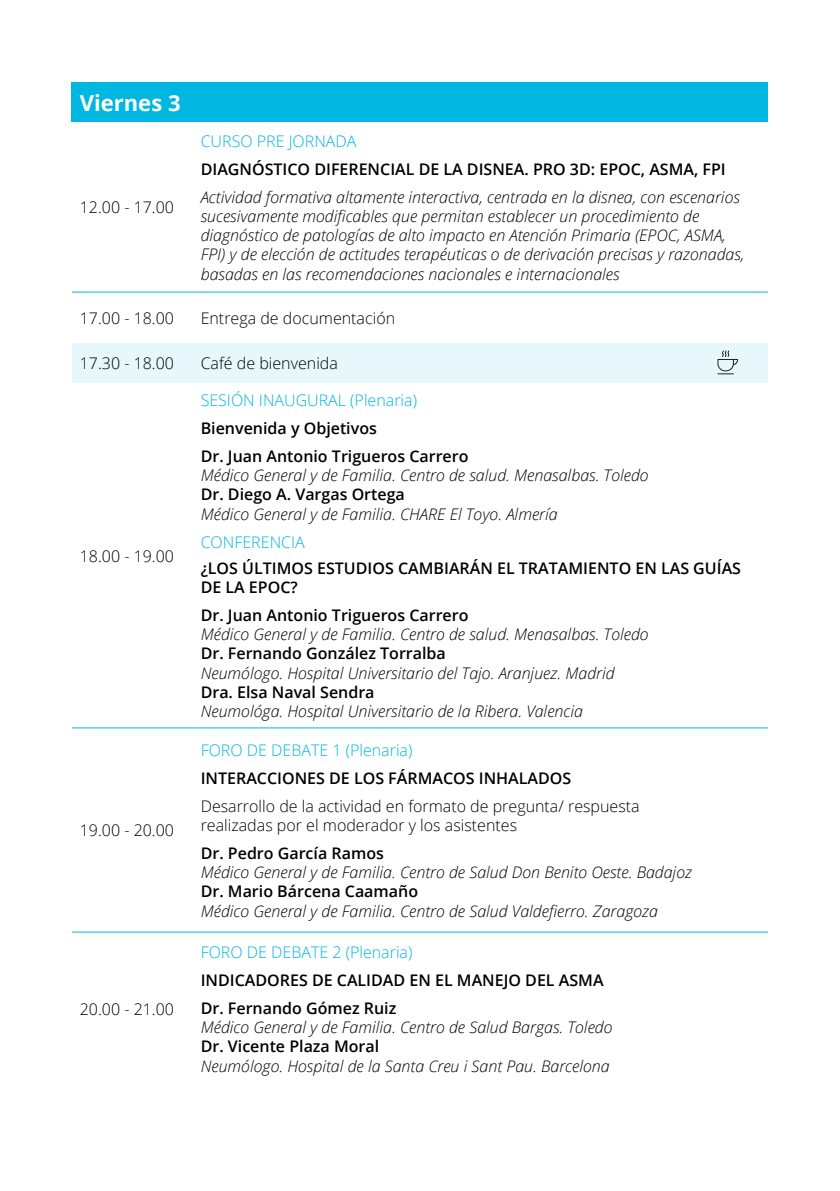
<style>
.page{position:relative;width:840px;height:1191px;background:#fff}
.page>*{position:absolute;margin:0;border:0;box-sizing:border-box;transform-origin:0 0}
.t1{font:700 22px "Open Sans";color:#fff}
.t2{font:italic 300 16px/19.2px "Open Sans";color:#000}
.t3{font:600 16px/28px "Open Sans";color:#000}
.t4{font:300 16px/19.2px "Open Sans";color:#000}
.t5{font:300 16px "Open Sans";color:#00b7e1}
</style>
<div class="page">
<div style="left:72px;top:82px;width:695px;height:40px;background:#00b7e1"></div>
<hr style="left:72px;top:727px;width:120px;height:1px;background:#00b7e1">
<hr style="left:192px;top:727px;width:575px;height:1px;background:#00b7e1">
<hr style="left:72px;top:931px;width:120px;height:1px;background:#00b7e1">
<hr style="left:192px;top:931px;width:575px;height:1px;background:#00b7e1">
<hr style="left:72px;top:292px;width:120px;height:1px;background:#00b7e1">
<hr style="left:192px;top:292px;width:575px;height:1px;background:#00b7e1">
<div style="left:72px;top:343px;width:695px;height:40px;background:#e6f8fc"></div>
<h1 class="t1" style="left:80px;top:87px;width:102px">Viernes 3</h1>
<p class="t4" style="left:80px;top:197px;width:96px">12.00 - 17.00</p>
<p class="t5" style="left:200px;top:130px;width:157px">CURSO PRE JORNADA</p>
<p class="t3" style="left:200px;top:155px;width:526px">DIAGNÓSTICO DIFERENCIAL DE LA DISNEA. PRO 3D: EPOC, ASMA, FPI</p>
<p class="t2" style="left:200px;top:187px;width:545px">Actividad formativa altamente interactiva, centrada en la disnea, con escenarios sucesivamente modificables que permitan establecer un procedimiento de diagnóstico de patologías de alto impacto en Atención Primaria (EPOC, ASMA, FPI) y de elección de actitudes terapéuticas o de derivación precisas y razonadas, basadas en las recomendaciones nacionales e internacionales</p>
<p class="t4" style="left:80px;top:308px;width:96px">17.00 - 18.00</p>
<p class="t4" style="left:200px;top:308px;width:196px">Entrega de documentación</p>
<p class="t4" style="left:80px;top:353px;width:96px">17.30 - 18.00</p>
<p class="t4" style="left:200px;top:353px;width:139px">Café de bienvenida</p>
<p class="t4" style="left:80px;top:545px;width:96px">18.00 - 19.00</p>
<p class="t4" style="left:80px;top:820px;width:96px">19.00 - 20.00</p>
<p class="t4" style="left:80px;top:999px;width:96px">20.00 - 21.00</p>
<p class="t5" style="left:200px;top:389px;width:218px">SESIÓN INAUGURAL (Plenaria)</p>
<p class="t3" style="left:200px;top:414px;width:269px">Bienvenida y Objetivos<br>Dr. Juan Antonio Trigueros Carrero</p>
<p class="t2" style="left:200px;top:465px;width:449px">Médico General y de Familia. Centro de salud. Menasalbas. Toledo</p>
<p class="t3" style="left:200px;top:480px;width:206px">Dr. Diego A. Vargas Ortega</p>
<p class="t2" style="left:200px;top:504px;width:358px">Médico General y de Familia. CHARE El Toyo. Almería</p>
<p class="t5" style="left:200px;top:531px;width:105px">CONFERENCIA</p>
<p class="t3" style="left:200px;top:558px;width:541px;line-height:19.2px">¿LOS ÚLTIMOS ESTUDIOS CAMBIARÁN EL TRATAMIENTO EN LAS GUÍAS<br>DE LA EPOC?</p>
<p class="t3" style="left:200px;top:601px;width:269px">Dr. Juan Antonio Trigueros Carrero</p>
<p class="t2" style="left:200px;top:624px;width:449px">Médico General y de Familia. Centro de salud. Menasalbas. Toledo</p>
<p class="t3" style="left:200px;top:639px;width:246px">Dr. Fernando González Torralba</p>
<p class="t2" style="left:200px;top:662px;width:415px">Neumólogo. Hospital Universitario del Tajo. Aranjuez. Madrid</p>
<p class="t3" style="left:200px;top:677px;width:175px">Dra. Elsa Naval Sendra</p>
<p class="t2" style="left:200px;top:701px;width:383px">Neumológa. Hospital Universitario de la Ribera. Valencia</p>
<p class="t5" style="left:200px;top:739px;width:213px">FORO DE DEBATE 1 (Plenaria)</p>
<p class="t3" style="left:200px;top:763px;width:372px">INTERACCIONES DE LOS FÁRMACOS INHALADOS</p>
<p class="t4" style="left:200px;top:796px;width:440px">Desarrollo de la actividad en formato de pregunta/ respuesta realizadas por el moderador y los asistentes</p>
<p class="t3" style="left:200px;top:838px;width:185px">Dr. Pedro García Ramos</p>
<p class="t2" style="left:200px;top:862px;width:492px">Médico General y de Familia. Centro de Salud Don Benito Oeste. Badajoz</p>
<p class="t3" style="left:200px;top:877px;width:219px">Dr. Mario Bárcena Caamaño</p>
<p class="t2" style="left:200px;top:900px;width:458px">Médico General y de Familia. Centro de Salud Valdefierro. Zaragoza</p>
<p class="t5" style="left:200px;top:941px;width:213px">FORO DE DEBATE 2 (Plenaria)</p>
<p class="t3" style="left:200px;top:965px;width:404px">INDICADORES DE CALIDAD EN EL MANEJO DEL ASMA<br>Dr. Fernando Gómez Ruiz</p>
<p class="t2" style="left:200px;top:1017px;width:413px">Médico General y de Familia. Centro de Salud Bargas. Toledo</p>
<p class="t3" style="left:200px;top:1032px;width:180px">Dr. Vicente Plaza Moral</p>
<p class="t2" style="left:200px;top:1055px;width:410px">Neumólogo. Hospital de la Santa Creu i Sant Pau. Barcelona</p>
</div>
